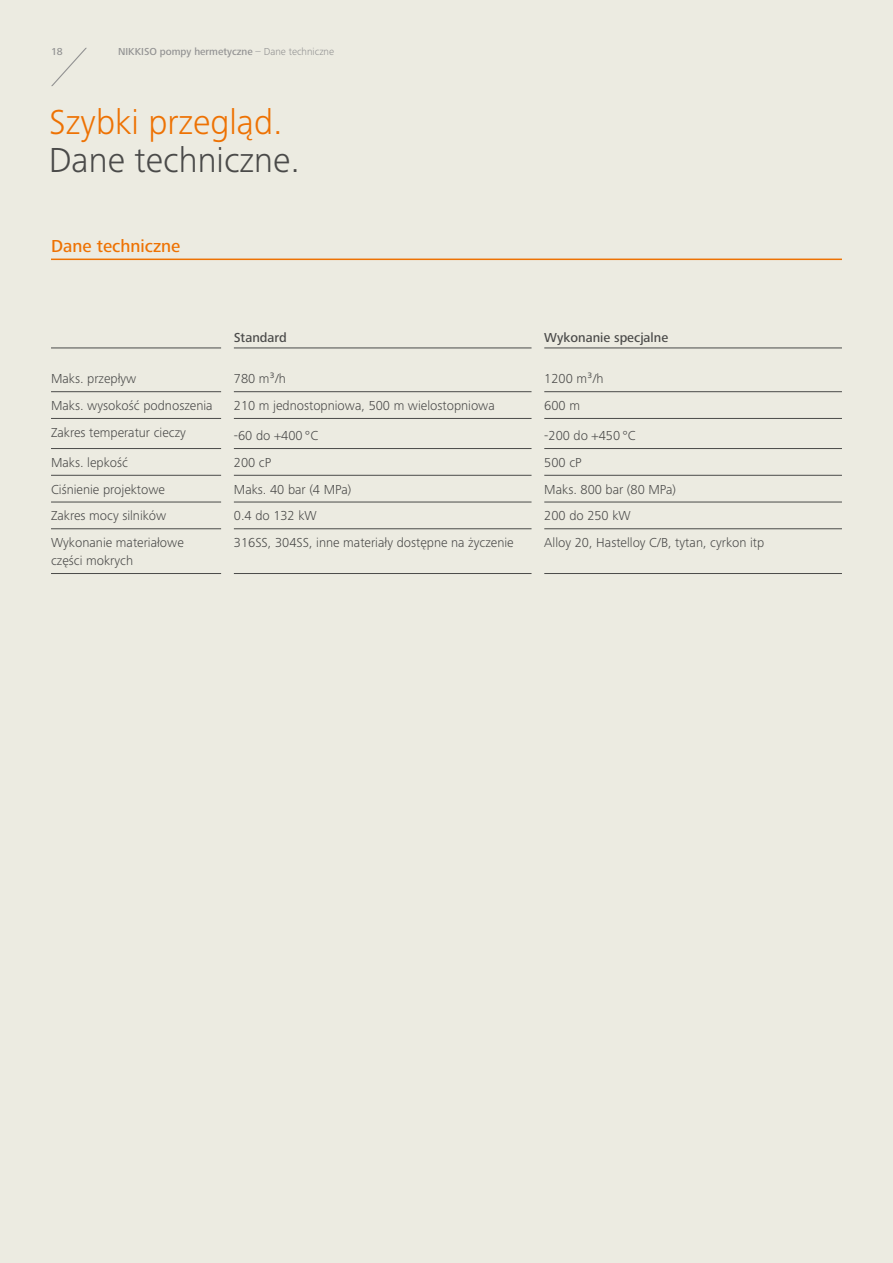
<style>
.page{position:relative;width:893px;height:1263px;background:#ecebe1}
.page>*{position:absolute;margin:0;border:0;box-sizing:border-box;transform-origin:0 0}
.t1{font:300 36px "Frutiger Next LTW1 G";color:#ee7203}
.t2{font:300 36px "Frutiger Next LTW1 G";color:#4a4a49}
.t3{font:500 18px "Frutiger Next LTW1 G";color:#ee7203}
.t4{font:300 13.5px/18px "Frutiger Next LTW1 G";color:#4a4a49}
.t5{font:500 13.5px "Frutiger Next LTW1 G";color:#4a4a49}
.t6{font:500 10.5px "Frutiger Next LTW1 G";color:#929292}
.s1{font-weight:300}
</style>
<div class="page">
<svg style="left:51px;top:47px;width:36px;height:39px"></svg>
<hr style="left:51px;top:259px;width:791px;height:1px;background:#ee7203">
<hr style="left:51px;top:391px;width:170px;height:1px;background:#4a4a49">
<hr style="left:51px;top:418px;width:170px;height:1px;background:#4a4a49">
<hr style="left:51px;top:448px;width:170px;height:1px;background:#4a4a49">
<hr style="left:51px;top:475px;width:170px;height:1px;background:#4a4a49">
<hr style="left:51px;top:502px;width:170px;height:1px;background:#4a4a49">
<hr style="left:51px;top:528px;width:170px;height:1px;background:#4a4a49">
<hr style="left:51px;top:573px;width:170px;height:1px;background:#4a4a49">
<hr style="left:234px;top:391px;width:297px;height:1px;background:#4a4a49">
<hr style="left:544px;top:391px;width:298px;height:1px;background:#4a4a49">
<hr style="left:234px;top:418px;width:297px;height:1px;background:#4a4a49">
<hr style="left:544px;top:418px;width:298px;height:1px;background:#4a4a49">
<hr style="left:234px;top:448px;width:297px;height:1px;background:#4a4a49">
<hr style="left:544px;top:448px;width:298px;height:1px;background:#4a4a49">
<hr style="left:234px;top:475px;width:297px;height:1px;background:#4a4a49">
<hr style="left:544px;top:475px;width:298px;height:1px;background:#4a4a49">
<hr style="left:234px;top:502px;width:297px;height:1px;background:#4a4a49">
<hr style="left:544px;top:502px;width:298px;height:1px;background:#4a4a49">
<hr style="left:234px;top:528px;width:297px;height:1px;background:#4a4a49">
<hr style="left:544px;top:528px;width:298px;height:1px;background:#4a4a49">
<hr style="left:234px;top:573px;width:297px;height:1px;background:#4a4a49">
<hr style="left:544px;top:573px;width:298px;height:1px;background:#4a4a49">
<hr style="left:51px;top:348px;width:170px;height:1px;background:#4a4a49">
<hr style="left:234px;top:348px;width:297px;height:1px;background:#4a4a49">
<hr style="left:544px;top:348px;width:298px;height:1px;background:#4a4a49">
<p class="t6" style="left:51px;top:46px;width:13px">18</p>
<p class="t6" style="left:118px;top:46px;width:218px">NIKKISO pompy hermetyczne <span class="s1">– Dane techniczne</span></p>
<h1 class="t1" style="left:49px;top:101px;width:235px">Szybki przegląd.</h1>
<h1 class="t2" style="left:49px;top:140px;width:253px">Dane techniczne.</h1>
<h2 class="t3" style="left:51px;top:236px;width:131px">Dane techniczne</h2>
<p class="t5" style="left:234px;top:330px;width:54px">Standard</p>
<p class="t5" style="left:544px;top:330px;width:125px">Wykonanie specjalne</p>
<p class="t4" style="left:51px;top:370px;width:87px">Maks. przepływ</p>
<p class="t4" style="left:234px;top:370px;width:54px">780 m³/h</p>
<p class="t4" style="left:544px;top:370px;width:61px">1200 m³/h</p>
<p class="t4" style="left:51px;top:396px;width:163px">Maks. wysokość podnoszenia</p>
<p class="t4" style="left:234px;top:396px;width:262px">210 m jednostopniowa, 500 m wielostopniowa</p>
<p class="t4" style="left:544px;top:396px;width:37px">600 m</p>
<p class="t4" style="left:51px;top:423px;width:136px">Zakres temperatur cieczy</p>
<p class="t4" style="left:234px;top:426px;width:86px">-60 do +400 °C</p>
<p class="t4" style="left:544px;top:426px;width:93px">-200 do +450 °C</p>
<p class="t4" style="left:51px;top:453px;width:78px">Maks. lepkość</p>
<p class="t4" style="left:234px;top:453px;width:39px">200 cP</p>
<p class="t4" style="left:544px;top:453px;width:39px">500 cP</p>
<p class="t4" style="left:51px;top:480px;width:116px">Ciśnienie projektowe</p>
<p class="t4" style="left:234px;top:480px;width:119px">Maks. 40 bar (4 MPa)</p>
<p class="t4" style="left:544px;top:480px;width:133px">Maks. 800 bar (80 MPa)</p>
<p class="t4" style="left:51px;top:507px;width:117px">Zakres mocy silników</p>
<p class="t4" style="left:234px;top:507px;width:84px">0.4 do 132 kW</p>
<p class="t4" style="left:544px;top:507px;width:88px">200 do 250 kW</p>
<p class="t4" style="left:51px;top:533px;width:134px">Wykonanie materiałowe części mokrych</p>
<p class="t4" style="left:234px;top:533px;width:281px">316SS, 304SS, inne materiały dostępne na życzenie</p>
<p class="t4" style="left:544px;top:533px;width:222px">Alloy 20, Hastelloy C/B, tytan, cyrkon itp</p>
</div>
